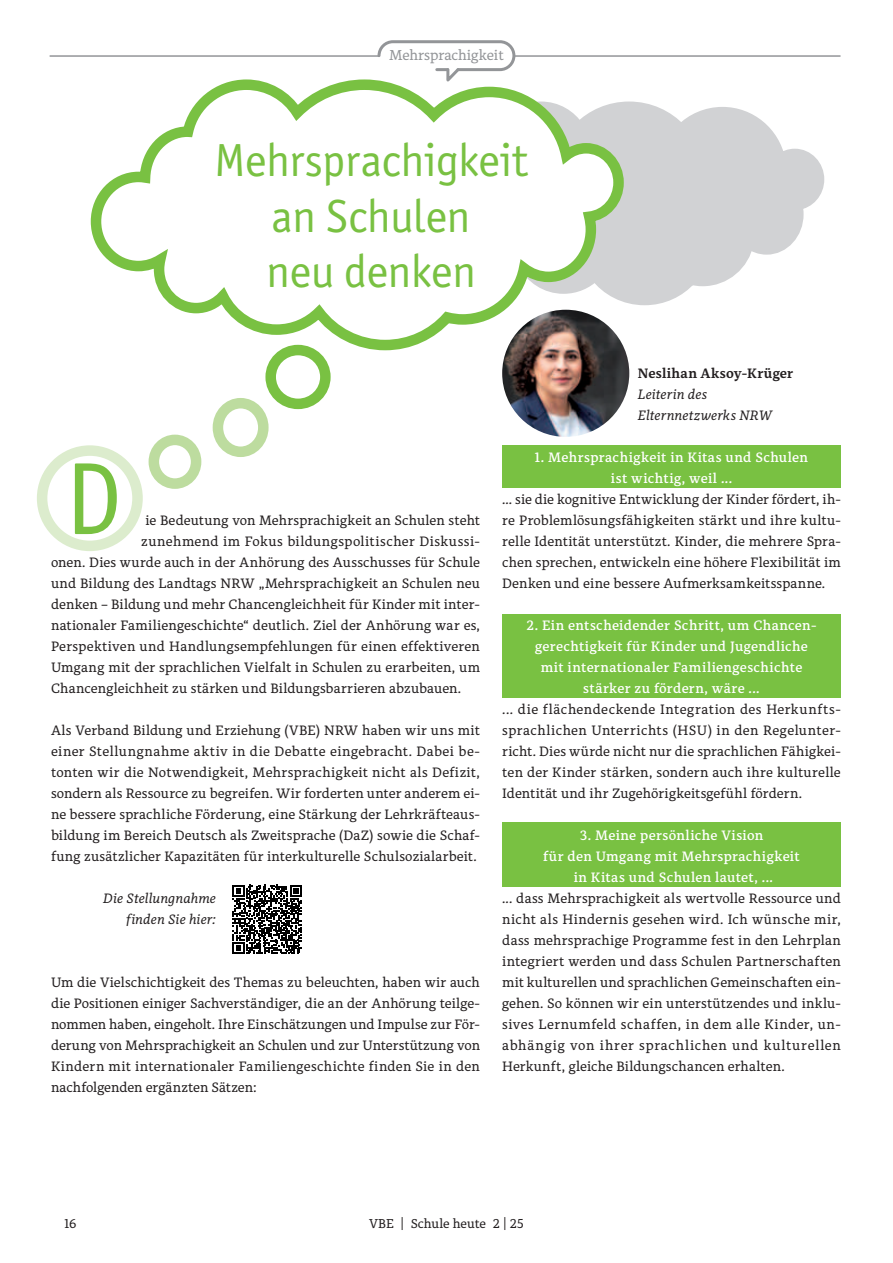
<style>
.page{position:relative;width:893px;height:1263px;background:#fff}
.page>*{position:absolute;margin:0;border:0;box-sizing:border-box;transform-origin:0 0}
.t1{font:102.9px "Officina Sans ITC Pro";color:#79c142}
.t2{font:46.5px/55.5px "Officina Sans ITC Pro";letter-spacing:-.015em;color:#79c142;text-align:center}
.t3{font:14.1px "Alkes";letter-spacing:-.005em;color:#939598}
.t4{font:13.5px/21px "Alkes";letter-spacing:.01em;color:#231f20;text-align:justify}
.t5{font:600 13.5px/21px "Alkes";letter-spacing:.025em;color:#fff;text-align:center}
.t6{font:italic 13.5px/21px "Alkes";letter-spacing:.01em;color:#231f20}
.t7{font:13.5px "Alkes";letter-spacing:.03em;color:#231f20}
.t8{font:700 13.5px "Alkes";letter-spacing:.02em;color:#231f20}
.t9{font:12.75px "Alkes";letter-spacing:-.005em;color:#231f20}
</style>
<div class="page">
<svg style="left:629px;top:101px;width:196px;height:205px"></svg>
<svg style="left:90px;top:79px;width:539px;height:277px"></svg>
<svg style="left:37px;top:456px;width:102px;height:87px"></svg>
<div style="left:37px;top:445px;width:106px;height:106px;border:10px solid #dceccd;border-radius:50%"></div>
<div style="left:502px;top:445px;width:339px;height:42px;background:#79c142"></div>
<div style="left:502px;top:614px;width:339px;height:84px;background:#79c142"></div>
<div style="left:502px;top:822px;width:339px;height:65px;background:#79c142"></div>
<img style="left:502px;top:310px;width:127px;height:127px;border-radius:64px">
<svg style="left:233px;top:885px;width:69px;height:69px"></svg>
<svg style="left:271px;top:350px;width:54px;height:54px"></svg>
<div style="left:265px;top:345px;width:66px;height:64px;border:10px solid #79c142;border-radius:50%"></div>
<div style="left:149px;top:435px;width:52px;height:54px;border:10px solid #bddc9f;border-radius:50%"></div>
<div style="left:213px;top:398px;width:56px;height:59px;border:10px solid #bddc9f;border-radius:50%"></div>
<hr style="left:50px;top:55px;width:790px;height:2px;background:#939598">
<svg style="left:376px;top:40px;width:141px;height:47px"></svg>
<p class="t3" style="left:389px;top:46px;width:116px">Mehrsprachigkeit</p>
<h2 class="t2" style="left:215px;top:133px;width:315px">Mehrsprachigkeit an Schulen<br>neu denken</h2>
<h1 class="t1" style="left:65px;top:439px;width:59px">D</h1>
<p class="t4" style="left:145px;top:510px;width:336px">ie Bedeutung von Mehrsprachigkeit an Schulen steht</p>
<p class="t7" style="left:141px;top:533px;width:340px">zunehmend im Fokus bildungspolitischer Diskussi-</p>
<p class="t4" style="left:51px;top:552px;width:430px">onen. Dies wurde auch in der Anhörung des Ausschusses für Schule</p>
<p class="t4" style="left:51px;top:573px;width:431px">und Bildung des Landtags NRW „Mehrsprachigkeit an Schulen neu</p>
<p class="t4" style="left:51px;top:594px;width:431px">denken – Bildung und mehr Chancengleichheit für Kinder mit inter-</p>
<p class="t4" style="left:51px;top:615px;width:431px">nationaler Familiengeschichte“ deutlich. Ziel der Anhörung war es,</p>
<p class="t4" style="left:51px;top:636px;width:430px">Perspektiven und Handlungsempfehlungen für einen effektiveren</p>
<p class="t4" style="left:51px;top:657px;width:431px">Umgang mit der sprachlichen Vielfalt in Schulen zu erarbeiten, um</p>
<p class="t4" style="left:51px;top:678px;width:412px">Chancengleichheit zu stärken und Bildungsbarrieren abzubauen.</p>
<p class="t4" style="left:51px;top:720px;width:431px">Als Verband Bildung und Erziehung (VBE) NRW haben wir uns mit einer Stellungnahme aktiv in die Debatte eingebracht. Dabei be&shy;tonten wir die Notwendigkeit, Mehrsprachigkeit nicht als Defizit, sondern als Ressource zu begreifen. Wir forderten unter anderem ei&shy;ne bessere sprachliche Förderung, eine Stärkung der Lehrkräfteaus&shy;bildung im Bereich Deutsch als Zweitsprache (DaZ) sowie die Schaf&shy;fung zusätzlicher Kapazitäten für interkulturelle Schulsozialarbeit.</p>
<p class="t6" style="left:103px;top:888px;width:114px;text-align:right">Die Stellungnahme finden Sie hier:</p>
<p class="t4" style="left:51px;top:972px;width:431px">Um die Vielschichtigkeit des Themas zu beleuchten, haben wir auch die Positionen einiger Sachverständiger, die an der Anhörung teilge&shy;nommen haben, eingeholt. Ihre Einschätzungen und Impulse zur För&shy;derung von Mehrsprachigkeit an Schulen und zur Unterstützung von Kindern mit internationaler Familiengeschichte finden Sie in den nachfolgenden ergänzten Sätzen:</p>
<p class="t8" style="left:638px;top:364px;width:157px">Neslihan Aksoy-Krüger</p>
<p class="t6" style="left:638px;top:384px;width:136px">Leiterin des<br>Elternnetzwerks NRW</p>
<p class="t5" style="left:535px;top:446px;width:275px">1. Mehrsprachigkeit in Kitas und Schulen ist wichtig, weil ...</p>
<p class="t4" style="left:502px;top:488px;width:340px">... sie die kognitive Entwicklung der Kinder fördert, ih&shy;re Problemlösungsfähigkeiten stärkt und ihre kultu&shy;relle Identität unterstützt. Kinder, die mehrere Spra&shy;chen sprechen, entwickeln eine höhere Flexibilität im Denken und eine bessere Aufmerksamkeitsspanne.</p>
<p class="t5" style="left:527px;top:615px;width:291px">2. Ein entscheidender Schritt, um Chancen&shy;gerechtigkeit für Kinder und Jugendliche mit internationaler Familiengeschichte stärker zu fördern, wäre ...</p>
<p class="t4" style="left:502px;top:699px;width:340px">... die flächendeckende Integration des Herkunfts&shy;sprachlichen Unterrichts (HSU) in den Regelunter&shy;richt. Dies würde nicht nur die sprachlichen Fähigkei&shy;ten der Kinder stärken, sondern auch ihre kulturelle Identität und ihr Zugehörigkeitsgefühl fördern.</p>
<p class="t5" style="left:543px;top:825px;width:258px">3. Meine persönliche Vision<br>für den Umgang mit Mehrsprachigkeit in Kitas und Schulen lautet, ...</p>
<p class="t4" style="left:502px;top:888px;width:340px">... dass Mehrsprachigkeit als wertvolle Ressource und nicht als Hindernis gesehen wird. Ich wünsche mir, dass mehrsprachige Programme fest in den Lehrplan integriert werden und dass Schulen Partnerschaften mit kulturellen und sprachlichen Gemeinschaften ein&shy;gehen. So können wir ein unterstützendes und inklu&shy;sives Lernumfeld schaffen, in dem alle Kinder, un&shy;abhängig von ihrer sprachlichen und kulturellen Herkunft, gleiche Bildungschancen erhalten.</p>
<p class="t9" style="left:65px;top:1215px;width:14px">16</p>
<p class="t9" style="left:369px;top:1215px;width:156px">VBE | Schule heute 2 | 25</p>
</div>
